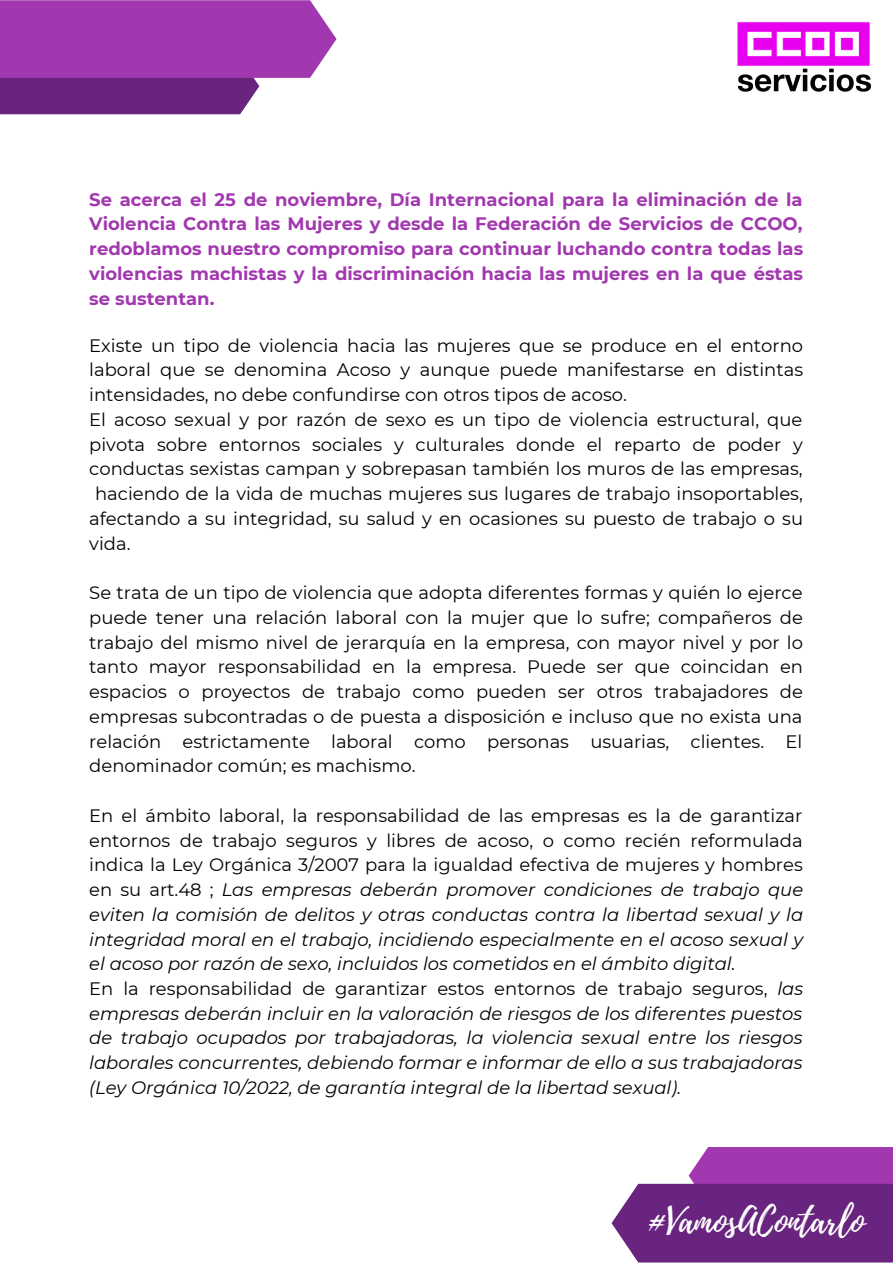
<style>
.page{position:relative;width:893px;height:1264px;background:#fff}
.page>*{position:absolute;margin:0;border:0;box-sizing:border-box;transform-origin:0 0}
.t1{font:35.25px "Playlist Script";color:#fff}
.t2{font:18px/24.8px "Montserrat";color:#000;text-align:justify}
.t3{font:italic 18px/24.8px "Montserrat";color:#000}
.t4{font:700 18px/24.8px "Montserrat";color:#a238af;text-align:justify}
.s1{font-style:normal}
</style>
<div class="page">
<svg style="left:0;top:0;width:336px;height:114px"></svg>
<svg style="left:611px;top:1147px;width:281px;height:115px"></svg>
<img style="left:737px;top:21px;width:134px;height:68px">
<img style="left:737px;top:68px;width:133px;height:24px">
<p class="t4" style="left:89px;top:187px;width:715px">Se acerca el 25 de noviembre, Día Internacional para la eliminación de la Violencia Contra las Mujeres y desde la Federación de Servicios de CCOO, redoblamos nuestro compromiso para continuar luchando contra todas las violencias machistas y la discriminación hacia las mujeres en la que éstas se sustentan.</p>
<p class="t2" style="left:89px;top:333px;width:715px">Existe un tipo de violencia hacia las mujeres que se produce en el entorno</p>
<p class="t2" style="left:89px;top:357px;width:715px">laboral que se denomina Acoso y aunque puede manifestarse en distintas</p>
<p class="t2" style="left:89px;top:382px;width:539px">intensidades, no debe confundirse con otros tipos de acoso.</p>
<p class="t2" style="left:89px;top:407px;width:714px">El acoso sexual y por razón de sexo es un tipo de violencia estructural, que</p>
<p class="t2" style="left:89px;top:432px;width:715px">pivota sobre entornos sociales y culturales donde el reparto de poder y</p>
<p class="t2" style="left:89px;top:456px;width:715px">conductas sexistas campan y sobrepasan también los muros de las empresas,</p>
<p class="t2" style="left:95px;top:481px;width:709px">haciendo de la vida de muchas mujeres sus lugares de trabajo insoportables,</p>
<p class="t2" style="left:89px;top:506px;width:715px">afectando a su integridad, su salud y en ocasiones su puesto de trabajo o su</p>
<p class="t2" style="left:89px;top:531px;width:43px">vida.</p>
<p class="t2" style="left:89px;top:580px;width:715px">Se trata de un tipo de violencia que adopta diferentes formas y quién lo ejerce puede tener una relación laboral con la mujer que lo sufre; compañeros de trabajo del mismo nivel de jerarquía en la empresa, con mayor nivel y por lo tanto mayor responsabilidad en la empresa. Puede ser que coincidan en espacios o proyectos de trabajo como pueden ser otros trabajadores de empresas subcontradas o de puesta a disposición e incluso que no exista una relación estrictamente laboral como personas usuarias, clientes. El denominador común; es machismo.</p>
<p class="t3" style="left:89px;top:803px;width:715px"><span class="s1">En el ámbito laboral, la responsabilidad de las empresas es la de garantizar entornos de trabajo seguros y libres de acoso, o como recién reformulada indica la Ley Orgánica 3/2007 para la igualdad efectiva de mujeres y hombres en su art.48 ;</span> Las empresas deberán promover condiciones de trabajo que eviten la comisión de delitos y otras conductas contra la libertad sexual y la integridad moral en el trabajo, incidiendo especialmente en el acoso sexual y el acoso por razón de sexo, incluidos los cometidos en el ámbito digital.<br><span class="s1">En la responsabilidad de garantizar estos entornos de trabajo seguros,</span> las empresas deberán incluir en la valoración de riesgos de los diferentes puestos de trabajo ocupados por trabajadoras, la violencia sexual entre los riesgos laborales concurrentes, debiendo formar e informar de ello a sus trabajadoras (Ley Orgánica 10/2022, de garantía integral de la libertad sexual).</p>
<h1 class="t1" style="left:647px;top:1195px;width:218px">#VamosAContarlo</h1>
</div>
